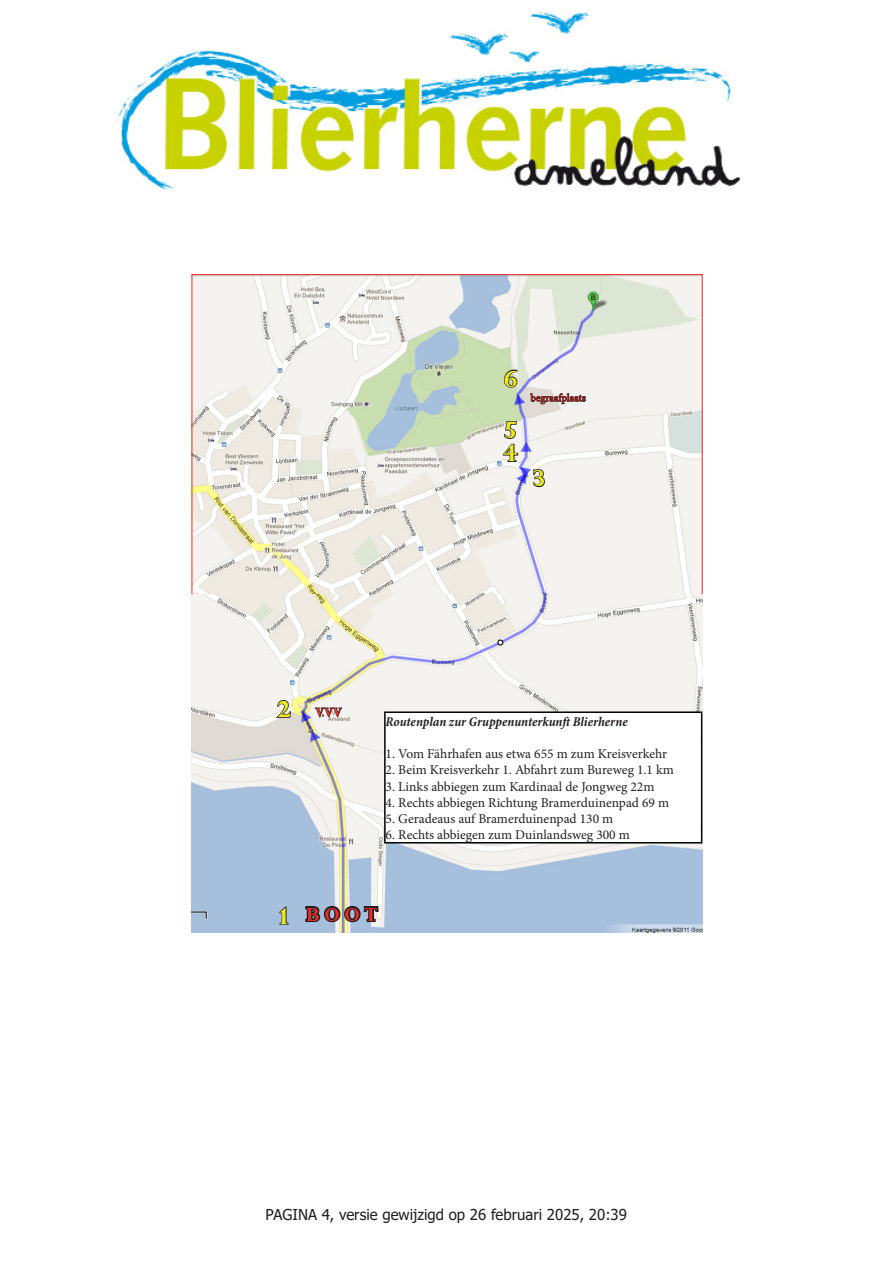
<style>
.page{position:relative;width:893px;height:1263px;background:#fff}
.page>*{position:absolute;margin:0;border:0;box-sizing:border-box;transform-origin:0 0}
.t1{font:700 22.5px "Perpetua Titling";color:#ebe826}
.t2{font:700 18px "Perpetua Titling";color:#ee2d29}
.t3{font:15px "Tahoma";color:#231f20}
.t4{font:13.5px "Minion Pro";color:#231f20}
.t5{font:italic 700 condensed 13.5px "Minion Pro";letter-spacing:-.005em;color:#231f20}
.t6{font:700 12px "Perpetua Titling";color:#ee2d29}
.t7{font:10.5px "Minion Pro";color:#ee2d29}
</style>
<div class="page">
<img style="left:116px;top:12px;width:624px;height:178px">
<img style="left:194px;top:276px;width:506px;height:319px">
<img style="left:192px;top:595px;width:510px;height:338px">
<svg style="left:304px;top:903px;width:77px;height:21px;background:#777e86"></svg>
<svg style="left:530px;top:393px;width:56px;height:12px"></svg>
<svg style="left:315px;top:707px;width:27px;height:10px"></svg>
<svg style="left:278px;top:905px;width:11px;height:20px"></svg>
<svg style="left:274px;top:699px;width:18px;height:19px"></svg>
<svg style="left:532px;top:468px;width:14px;height:20px"></svg>
<svg style="left:502px;top:420px;width:17px;height:43px"></svg>
<svg style="left:503px;top:369px;width:15px;height:20px"></svg>
<div style="left:385px;top:712px;width:317px;height:131px;background:#fff"></div>
<div style="left:384px;top:711px;width:318px;height:132px;border:2px solid #000"></div>
<p class="t1" style="left:504px;top:365px;width:14px">6</p>
<p class="t1" style="left:505px;top:416px;width:13px">5</p>
<p class="t1" style="left:503px;top:439px;width:16px">4</p>
<p class="t7" style="left:530px;top:391px;width:57px">begraafplaats</p>
<p class="t1" style="left:533px;top:464px;width:13px">3</p>
<p class="t1" style="left:277px;top:695px;width:15px">2</p>
<p class="t6" style="left:315px;top:705px;width:28px">VVV</p>
<p class="t5" style="left:386px;top:712px;width:243px">Routenplan zur Gruppenunterkunft Blierherne</p>
<p class="t4" style="left:386px;top:745px;width:283px">1. Vom Fährhafen aus etwa 655 m zum Kreisverkehr</p>
<p class="t4" style="left:386px;top:761px;width:290px">2. Beim Kreisverkehr 1. Abfahrt zum Bureweg 1.1 km</p>
<p class="t4" style="left:386px;top:777px;width:270px">3. Links abbiegen zum Kardinaal de Jongweg 22m</p>
<p class="t4" style="left:386px;top:793px;width:285px">4. Rechts abbiegen Richtung Bramerduinenpad 69 m</p>
<p class="t4" style="left:386px;top:809px;width:229px">5. Geradeaus auf Bramerduinenpad 130 m</p>
<p class="t4" style="left:386px;top:826px;width:246px">6. Rechts abbiegen zum Duinlandsweg 300 m</p>
<p class="t1" style="left:280px;top:902px;width:9px">1</p>
<p class="t2" style="left:306px;top:903px;width:72px">BOOT</p>
<p class="t3" style="left:266px;top:1205px;width:363px">PAGINA 4, versie gewijzigd op 26 februari 2025, 20:39</p>
</div>
